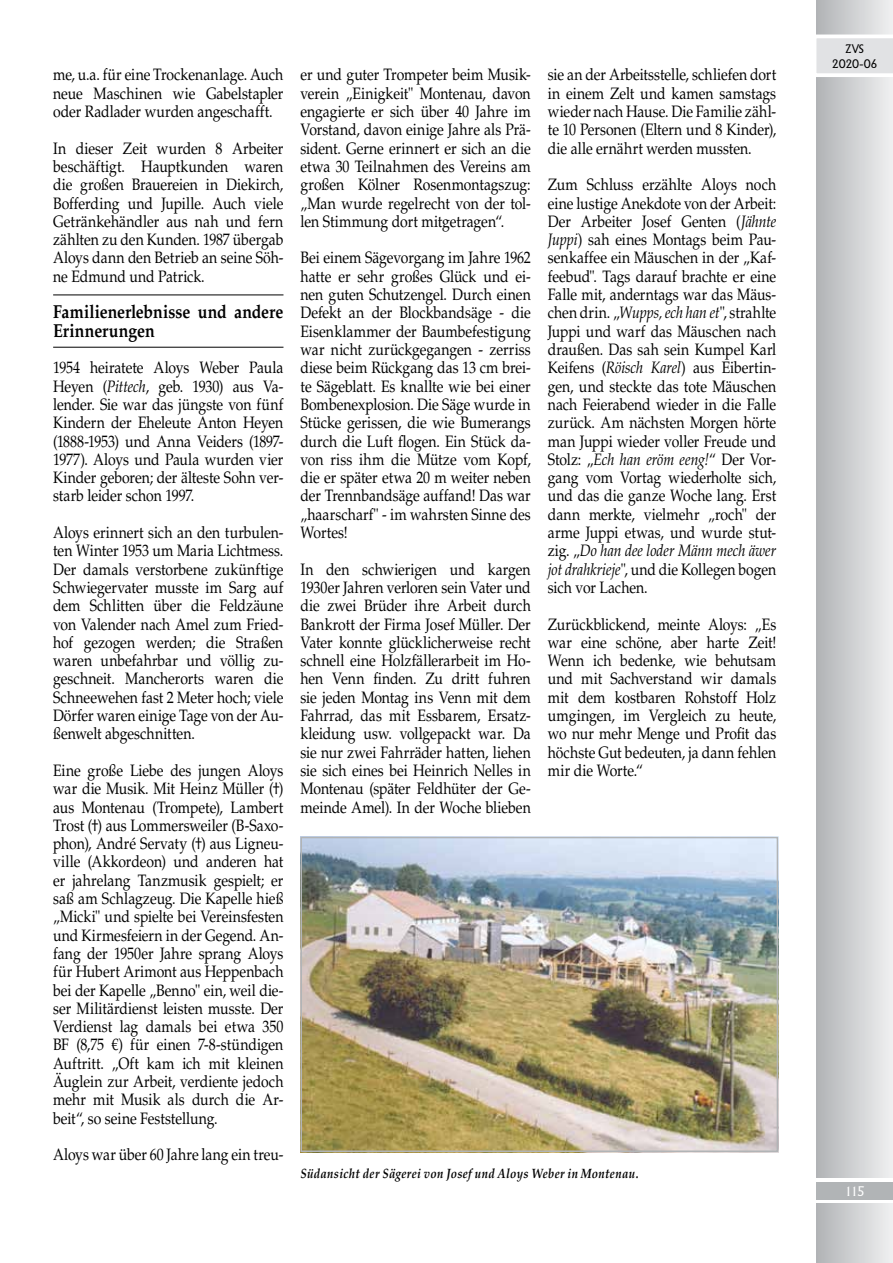
<style>
.page{position:relative;width:893px;height:1263px;background:#fff}
.page>*{position:absolute;margin:0;border:0;box-sizing:border-box;transform-origin:0 0}
.t1{font:700 18.75px/18.3px "Palatino LT Std";letter-spacing:-.005em;color:#000;scale:.85 1}
.t2{font:16.5px/18.3px "Palatino LT Std";letter-spacing:-.005em;color:#000;text-align:justify;scale:.85 1}
.t3{font:italic 700 13.5px "Palatino LT Std";letter-spacing:.025em;color:#000;scale:.85 1}
.t4{font:13.5px "Adelon";color:#fff}
.t5{font:12px/14.4px "Adelon";letter-spacing:-.02em;color:#000;text-align:center}
.s1{font-style:italic}
</style>
<div class="page">
<img style="left:303px;top:840px;width:472px;height:309px">
<div style="left:300px;top:837px;width:478px;height:315px;border:2px solid #b1b4b6"></div>
<div style="left:816px;top:0;width:77px;height:1178px;background:linear-gradient(to right,#b1b3b5,#f0f0f1)"></div>
<div style="left:816px;top:1203px;width:77px;height:60px;background:linear-gradient(to right,#b1b3b5,#f0f0f1)"></div>
<hr style="left:53px;top:295px;width:230px;height:1px;background:#000">
<hr style="left:53px;top:347px;width:230px;height:1px;background:#000">
<div style="left:816px;top:1182px;width:77px;height:17px;background:#b1b4b6"></div>
<svg style="left:816px;top:33px;width:77px;height:46px"></svg>
<p class="t2" style="left:53px;top:66px;width:272px">me, u.a. für eine Trockenanlage. Auch neue Maschinen wie Gabelstapler oder Radlader wurden angeschafft.</p>
<p class="t2" style="left:53px;top:139px;width:272px">In dieser Zeit wurden 8 Arbeiter beschäftigt. Hauptkunden waren die großen Brauereien in Diekirch, Bofferding und Jupille. Auch viele Getränkehändler aus nah und fern zählten zu den Kunden. 1987 übergab Aloys dann den Betrieb an seine Söh&shy;ne Edmund und Patrick.</p>
<p class="t1" style="left:53px;top:303px;width:272px">Familienerlebnisse und andere<br>Erinnerungen</p>
<p class="t2" style="left:53px;top:359px;width:272px">1954 heiratete Aloys Weber Paula Heyen (<span class="s1">Pittech</span>, geb. 1930) aus Va&shy;lender. Sie war das jüngste von fünf Kindern der Eheleute Anton Heyen (1888-1953) und Anna Veiders (1897- 1977). Aloys und Paula wurden vier Kinder geboren; der älteste Sohn ver&shy;starb leider schon 1997.</p>
<p class="t2" style="left:53px;top:523px;width:272px">Aloys erinnert sich an den turbulen&shy;ten Winter 1953 um Maria Lichtmess.<br>Der damals verstorbene zukünftige Schwiegervater musste im Sarg auf dem Schlitten über die Feldzäune von Valender nach Amel zum Fried&shy;hof gezogen werden; die Straßen waren unbefahrbar und völlig zu&shy;geschneit. Mancherorts waren die Schneewehen fast 2 Meter hoch; viele Dörfer waren einige Tage von der Au&shy;ßenwelt abgeschnitten.</p>
<p class="t2" style="left:53px;top:761px;width:272px">Eine große Liebe des jungen Aloys war die Musik. Mit Heinz Müller (†) aus Montenau (Trompete), Lambert Trost (†) aus Lommersweiler (B-Saxo&shy;phon), André Servaty (†) aus Ligneu&shy;ville (Akkordeon) und anderen hat er jahrelang Tanzmusik gespielt; er saß am Schlagzeug. Die Kapelle hieß „Micki" und spielte bei Vereinsfesten und Kirmesfeiern in der Gegend. An&shy;fang der 1950er Jahre sprang Aloys für Hubert Arimont aus Heppenbach bei der Kapelle „Benno" ein, weil die&shy;ser Militärdienst leisten musste. Der Verdienst lag damals bei etwa 350<br>BF (8,75 €) für einen 7-8-stündigen Auftritt. „Oft kam ich mit kleinen Äuglein zur Arbeit, verdiente jedoch mehr mit Musik als durch die Ar&shy;beit“, so seine Feststellung.</p>
<p class="t2" style="left:53px;top:1146px;width:272px">Aloys war über 60 Jahre lang ein treu-</p>
<p class="t2" style="left:300px;top:66px;width:272px">er und guter Trompeter beim Musik&shy;verein „Einigkeit" Montenau, davon engagierte er sich über 40 Jahre im Vorstand, davon einige Jahre als Prä&shy;sident. Gerne erinnert er sich an die etwa 30 Teilnahmen des Vereins am großen Kölner Rosenmontagszug: „Man wurde regelrecht von der tol&shy;len Stimmung dort mitgetragen“.</p>
<p class="t2" style="left:300px;top:249px;width:272px">Bei einem Sägevorgang im Jahre 1962 hatte er sehr großes Glück und ei&shy;nen guten Schutzengel. Durch einen Defekt an der Blockbandsäge - die Eisenklammer der Baumbefestigung war nicht zurückgegangen - zerriss diese beim Rückgang das 13 cm brei&shy;te Sägeblatt. Es knallte wie bei einer Bombenexplosion. Die Säge wurde in Stücke gerissen, die wie Bumerangs durch die Luft flogen. Ein Stück da&shy;von riss ihm die Mütze vom Kopf, die er später etwa 20 m weiter neben der Trennbandsäge auffand! Das war „haarscharf" - im wahrsten Sinne des Wortes!</p>
<p class="t2" style="left:300px;top:560px;width:272px">In den schwierigen und kargen 1930er Jahren verloren sein Vater und die zwei Brüder ihre Arbeit durch Bankrott der Firma Josef Müller. Der Vater konnte glücklicherweise recht schnell eine Holzfällerarbeit im Ho&shy;hen Venn finden. Zu dritt fuhren sie jeden Montag ins Venn mit dem Fahrrad, das mit Essbarem, Ersatz&shy;kleidung usw. vollgepackt war. Da sie nur zwei Fahrräder hatten, liehen sie sich eines bei Heinrich Nelles in Montenau (später Feldhüter der Ge&shy;meinde Amel). In der Woche blieben</p>
<p class="t2" style="left:548px;top:66px;width:270px">sie an der Arbeitsstelle, schliefen dort in einem Zelt und kamen samstags wieder nach Hause. Die Familie zähl&shy;te 10 Personen (Eltern und 8 Kinder), die alle ernährt werden mussten.</p>
<p class="t2" style="left:548px;top:176px;width:270px">Zum Schluss erzählte Aloys noch eine lustige Anekdote von der Arbeit:<br>Der Arbeiter Josef Genten (<span class="s1">Jähnte Juppi</span>) sah eines Montags beim Pau&shy;senkaffee ein Mäuschen in der „Kaf&shy;feebud". Tags darauf brachte er eine Falle mit, anderntags war das Mäus&shy;chen drin. „<span class="s1">Wupps, ech han et</span>", strahlte Juppi und warf das Mäuschen nach draußen. Das sah sein Kumpel Karl Keifens (<span class="s1">Röisch Karel</span>) aus Eibertin&shy;gen, und steckte das tote Mäuschen nach Feierabend wieder in die Falle zurück. Am nächsten Morgen hörte man Juppi wieder voller Freude und Stolz: „<span class="s1">Ech han eröm eeng!</span>“ Der Vor&shy;gang vom Vortag wiederholte sich, und das die ganze Woche lang. Erst dann merkte, vielmehr „roch" der arme Juppi etwas, und wurde stut&shy;zig. „<span class="s1">Do han dee loder Männ mech äwer jot drahkrieje</span>", und die Kollegen bogen sich vor Lachen.</p>
<p class="t2" style="left:548px;top:615px;width:270px">Zurückblickend, meinte Aloys: „Es war eine schöne, aber harte Zeit!<br>Wenn ich bedenke, wie behutsam und mit Sachverstand wir damals mit dem kostbaren Rohstoff Holz umgingen, im Vergleich zu heute, wo nur mehr Menge und Profit das höchste Gut bedeuten, ja dann fehlen mir die Worte.“</p>
<p class="t3" style="left:300px;top:1165px;width:399px">Südansicht der Sägerei von Josef und Aloys Weber in Montenau.</p>
<p class="t5" style="left:832px;top:42px;width:47px">ZVS<br>2020-06</p>
<p class="t4" style="left:844px;top:1183px;width:22px">115</p>
</div>
